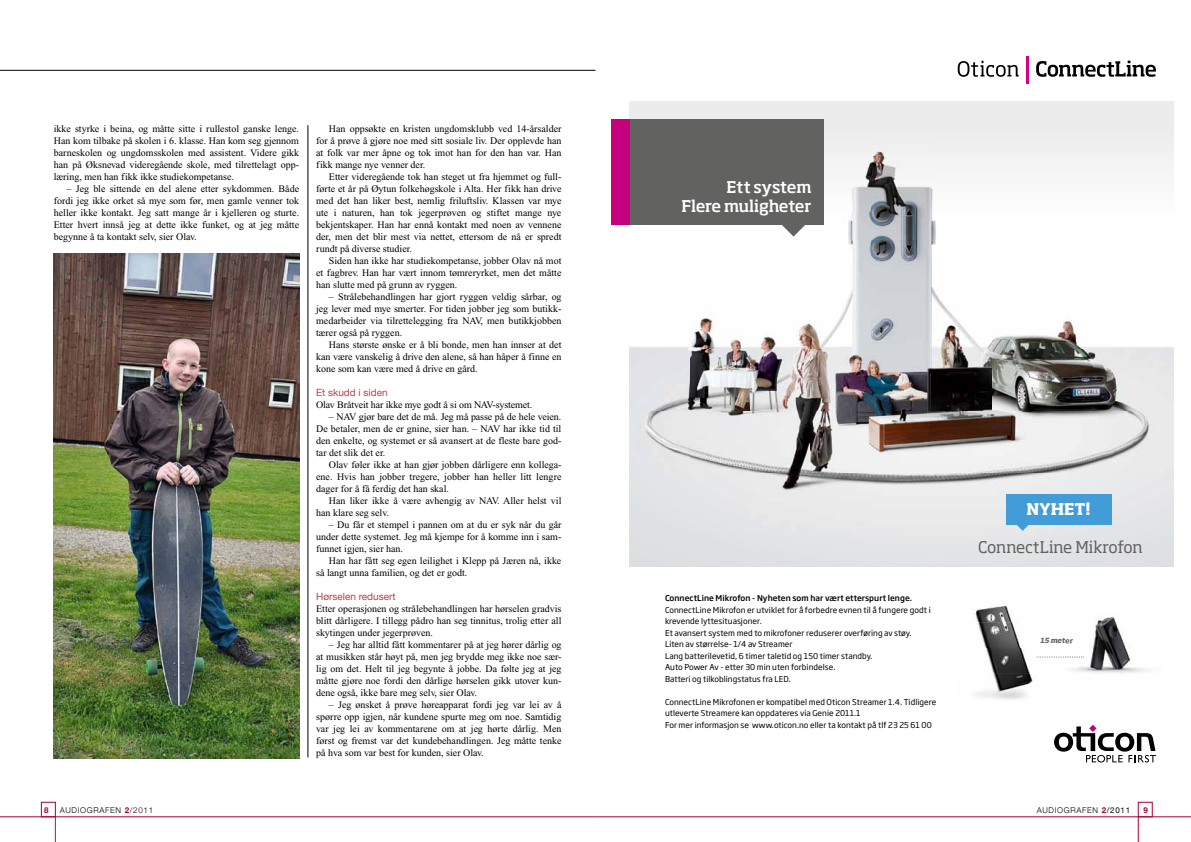
<style>
.page{position:relative;width:1191px;height:842px;background:#fff}
.page>*{position:absolute;margin:0;border:0;box-sizing:border-box;transform-origin:0 0}
.t1{font:500 16px/19.5px "Soho Pro";letter-spacing:-.02em;color:#fff;text-align:right}
.t2{font:16px "Soho Pro";letter-spacing:-.005em;color:#626261}
.t3{font:700 16px "Soho Pro";color:#fff}
.t4{font:10px/12px "Times New Roman";color:#000;text-align:justify}
.t5{font:10px "Helvetica Neue";color:#b94149}
.t6{font:8px/11.5px "Soho Gothic Pro";letter-spacing:.005em;color:#000}
.t7{font:500 8px "Soho Gothic Pro";letter-spacing:.005em;color:#000}
.t8{font:300 8px "Helvetica Neue";color:#000}
.t9{font:8px "Helvetica Neue";color:#000}
.t10{font:700 8px "Helvetica Neue";color:#a8002b}
.t11{font:italic 700 7.1px "Soho Pro";letter-spacing:-.02em;color:#626261}
.s1{font-weight:700;color:#a8002b}
.s2{font-weight:300}
</style>
<div class="page">
<div style="left:41px;top:802px;width:14px;height:15px;border:1px solid #a8002b"></div>
<hr style="left:0;top:817px;width:597px;height:1px;background:#a8002b">
<svg style="left:55px;top:817px;width:1px;height:25px"></svg>
<div style="left:1138px;top:802px;width:14px;height:15px;border:1px solid #a8002b"></div>
<hr style="left:597px;top:817px;width:594px;height:1px;background:#a8002b">
<svg style="left:1138px;top:817px;width:1px;height:25px"></svg>
<hr style="left:0;top:70px;width:595px;height:1px;background:#000">
<img style="left:630px;top:345px;width:60px;height:191px">
<img style="left:690px;top:240px;width:483px;height:296px">
<img style="left:630px;top:101px;width:543px;height:139px">
<div style="left:630px;top:119px;width:193px;height:106px;background:#626261"></div>
<svg style="left:781px;top:225px;width:25px;height:12px"></svg>
<div style="left:611px;top:119px;width:19px;height:106px;background:#c7007e"></div>
<svg style="left:957px;top:61px;width:61px;height:16px"></svg>
<hr style="left:1025px;top:56px;width:3px;height:28px;background:#d5007e">
<svg style="left:1036px;top:61px;width:120px;height:16px"></svg>
<svg style="left:1054px;top:725px;width:102px;height:37px"></svg>
<div style="left:1006px;top:495px;width:105px;height:30px;background:#429cd7"></div>
<svg style="left:1016px;top:525px;width:13px;height:6px"></svg>
<img style="left:975px;top:605px;width:75px;height:95px">
<svg style="left:1040px;top:638px;width:9px;height:5px"></svg>
<img style="left:1066px;top:616px;width:84px;height:58px">
<svg style="left:1066px;top:638px;width:7px;height:5px"></svg>
<svg style="left:1036px;top:657px;width:47px;height:1px"></svg>
<img style="left:54px;top:254px;width:245px;height:504px">
<hr style="left:308px;top:125px;width:1px;height:632px;background:#000">
<p class="t4" style="left:54px;top:123px;width:247px">ikke styrke i beina, og måtte sitte i rullestol ganske lenge.<br>Han kom tilbake på skolen i 6. klasse. Han kom seg gjennom barneskolen og ungdomsskolen med assistent. Videre gikk han på Øksnevad videregående skole, med tilrettelagt opp&shy;læring, men han fikk ikke studiekompetanse.</p>
<p class="t4" style="left:54px;top:183px;width:247px;text-indent:13px">– Jeg ble sittende en del alene etter sykdommen. Både fordi jeg ikke orket så mye som før, men gamle venner tok heller ikke kontakt. Jeg satt mange år i kjelleren og sturte.<br>Etter hvert innså jeg at dette ikke funket, og at jeg måtte begynne å ta kontakt selv, sier Olav.</p>
<p class="t4" style="left:316px;top:123px;width:247px;text-indent:13px">Han oppsøkte en kristen ungdomsklubb ved 14-årsalder for å prøve å gjøre noe med sitt sosiale liv. Der opplevde han at folk var mer åpne og tok imot han for den han var. Han fikk mange nye venner der.</p>
<p class="t4" style="left:316px;top:171px;width:247px;text-indent:13px">Etter videregående tok han steget ut fra hjemmet og full&shy;førte et år på Øytun folkehøgskole i Alta. Her fikk han drive med det han liker best, nemlig friluftsliv. Klassen var mye ute i naturen, han tok jegerprøven og stiftet mange nye bekjentskaper. Han har ennå kontakt med noen av vennene der, men det blir mest via nettet, ettersom de nå er spredt rundt på diverse studier.</p>
<p class="t4" style="left:316px;top:255px;width:247px;text-indent:13px">Siden han ikke har studiekompetanse, jobber Olav nå mot et fagbrev. Han har vært innom tømreryrket, men det måtte han slutte med på grunn av ryggen.</p>
<p class="t4" style="left:316px;top:291px;width:247px;text-indent:13px">– Strålebehandlingen har gjort ryggen veldig sårbar, og jeg lever med mye smerter. For tiden jobber jeg som butikk&shy;medarbeider via tilrettelegging fra NAV, men butikkjobben tærer også på ryggen.</p>
<p class="t4" style="left:316px;top:339px;width:247px;text-indent:13px">Hans største ønske er å bli bonde, men han innser at det kan være vanskelig å drive den alene, så han håper å finne en kone som kan være med å drive en gård.</p>
<p class="t5" style="left:316px;top:386px;width:73px">Et skudd i siden</p>
<p class="t4" style="left:316px;top:399px;width:218px">Olav Bråtveit har ikke mye godt å si om NAV-systemet.</p>
<p class="t4" style="left:316px;top:411px;width:247px;text-indent:13px">– NAV gjør bare det de må. Jeg må passe på de hele veien.<br>De betaler, men de er gnine, sier han. – NAV har ikke tid til den enkelte, og systemet er så avansert at de fleste bare god&shy;tar det slik det er.</p>
<p class="t4" style="left:316px;top:459px;width:247px;text-indent:13px">Olav føler ikke at han gjør jobben dårligere enn kollega&shy;ene. Hvis han jobber tregere, jobber han heller litt lengre dager for å få ferdig det han skal.</p>
<p class="t4" style="left:316px;top:495px;width:247px;text-indent:13px">Han liker ikke å være avhengig av NAV. Aller helst vil han klare seg selv.</p>
<p class="t4" style="left:316px;top:519px;width:247px;text-indent:13px">– Du får et stempel i pannen om at du er syk når du går under dette systemet. Jeg må kjempe for å komme inn i sam&shy;funnet igjen, sier han.</p>
<p class="t4" style="left:316px;top:555px;width:247px;text-indent:13px">Han har fått seg egen leilighet i Klepp på Jæren nå, ikke så langt unna familien, og det er godt.</p>
<p class="t5" style="left:316px;top:590px;width:81px">Hørselen redusert</p>
<p class="t4" style="left:316px;top:603px;width:247px">Etter operasjonen og strålebehandlingen har hørselen gradvis blitt dårligere. I tillegg pådro han seg tinnitus, trolig etter all skytingen under jegerprøven.</p>
<p class="t4" style="left:316px;top:639px;width:247px;text-indent:13px">– Jeg har alltid fått kommentarer på at jeg hører dårlig og at musikken står høyt på, men jeg brydde meg ikke noe sær&shy;lig om det. Helt til jeg begynte å jobbe. Da følte jeg at jeg måtte gjøre noe fordi den dårlige hørselen gikk utover kun&shy;dene også, ikke bare meg selv, sier Olav.</p>
<p class="t4" style="left:316px;top:699px;width:247px;text-indent:13px">– Jeg ønsket å prøve høreapparat fordi jeg var lei av å spørre opp igjen, når kundene spurte meg om noe. Samtidig var jeg lei av kommentarene om at jeg hørte dårlig. Men først og fremst var det kundebehandlingen. Jeg måtte tenke på hva som var best for kunden, sier Olav.</p>
<h1 class="t1" style="left:681px;top:176px;width:132px">Ett system<br>Flere muligheter</h1>
<p class="t7" style="left:665px;top:592px;width:249px">ConnectLine Mikrofon - Nyheten som har vært etterspurt lenge.</p>
<p class="t6" style="left:665px;top:603px;width:267px">ConnectLine Mikrofon er utviklet for å forbedre evnen til å fungere godt i krevende lyttesituasjoner.<br>Et avansert system med to mikrofoner reduserer overføring av støy.<br>Liten av størrelse- 1/4 av Streamer<br>Lang batterilevetid, 6 timer taletid og 150 timer standby.<br>Auto Power Av - etter 30 min uten forbindelse.<br>Batteri og tilkoblingstatus fra LED.</p>
<p class="t6" style="left:665px;top:696px;width:273px">ConnectLine Mikrofonen er kompatibel med Oticon Streamer 1.4. Tidligere utleverte Streamere kan oppdateres via Genie 2011.1<br>For mer informasjon se www.oticon.no eller ta kontakt på tlf 23 25 61 00</p>
<h1 class="t3" style="left:1026px;top:498px;width:66px">NYHET!</h1>
<h1 class="t2" style="left:978px;top:536px;width:166px">ConnectLine Mikrofon</h1>
<p class="t11" style="left:1040px;top:636px;width:34px">15 meter</p>
<p class="t10" style="left:44px;top:805px;width:6px">8</p>
<p class="t8" style="left:60px;top:805px;width:7px">AUDIOGRAFE</p>
<p class="t8" style="left:116px;top:805px;width:39px">N <span class="s1">2</span>/2011</p>
<p class="t8" style="left:1036px;top:805px;width:7px">AUDIOGRAFE</p>
<p class="t9" style="left:1092px;top:805px;width:39px"><span class="s2">N</span> <span class="s1">2</span>/2011</p>
<p class="t10" style="left:1143px;top:805px;width:6px">9</p>
</div>
